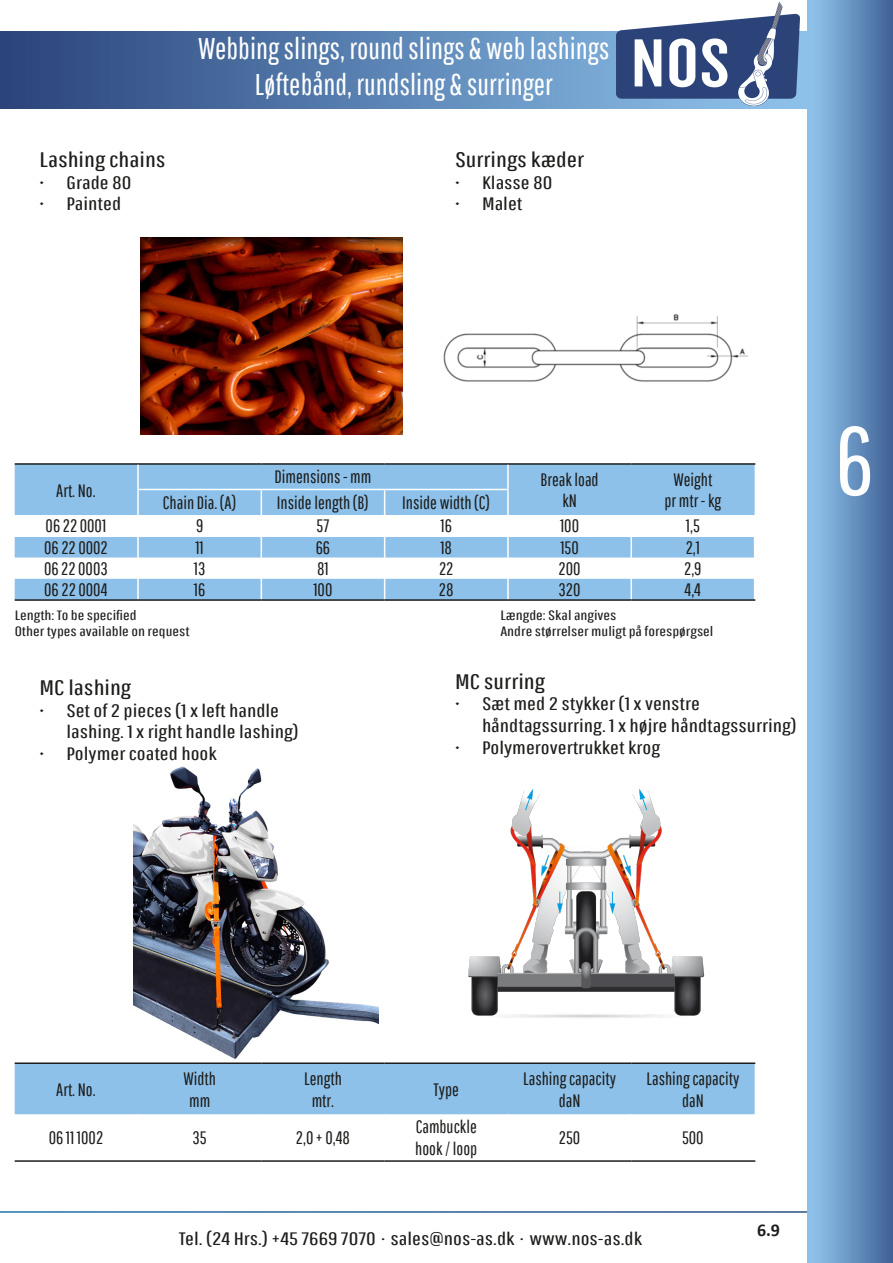
<style>
.page{position:relative;width:893px;height:1263px;background:#fff}
.page>*{position:absolute;margin:0;border:0;box-sizing:border-box;transform-origin:0 0}
.t1{font:96px "Pathway Gothic One";color:#fff}
.t2{font:30px/36px "Pathway Gothic One";color:#fff;text-align:center}
.t3{font:21px "Pathway Gothic One";color:#1d1d1b;scale:1.3 1}
.t4{font:18px/21.6px "Pathway Gothic One";color:#1d1d1b;text-align:center}
.t5{font:18px/21.6px "Pathway Gothic One";color:#1d1d1b;scale:1.3 1}
.t6{font:700 18px "Calibri";color:#1d1d1b}
.t7{font:13.5px/16.2px "Pathway Gothic One";color:#1d1d1b;scale:1.3 1}
.s1{font-family:"Minion Pro"}
</style>
<div class="page">
<div style="left:0;top:31px;width:808px;height:77px;background:linear-gradient(to right,#2a457c,#93c7ef)"></div>
<div style="left:808px;top:0;width:85px;height:1263px;background:linear-gradient(to right,#93c8f1,#406295)"></div>
<img style="left:617px;top:3px;width:182px;height:102px">
<img style="left:133px;top:766px;width:246px;height:293px">
<img style="left:443px;top:314px;width:305px;height:68px">
<hr style="left:15px;top:463px;width:123px;height:2px;background:#1d1d1b">
<hr style="left:138px;top:463px;width:123px;height:2px;background:#1d1d1b">
<hr style="left:261px;top:463px;width:124px;height:2px;background:#1d1d1b">
<hr style="left:385px;top:463px;width:123px;height:2px;background:#1d1d1b">
<hr style="left:508px;top:463px;width:123px;height:2px;background:#1d1d1b">
<hr style="left:631px;top:463px;width:124px;height:2px;background:#1d1d1b">
<hr style="left:15px;top:599px;width:123px;height:2px;background:#1d1d1b">
<hr style="left:138px;top:599px;width:123px;height:2px;background:#1d1d1b">
<hr style="left:261px;top:599px;width:124px;height:2px;background:#1d1d1b">
<hr style="left:385px;top:599px;width:123px;height:2px;background:#1d1d1b">
<hr style="left:508px;top:599px;width:123px;height:2px;background:#1d1d1b">
<hr style="left:631px;top:599px;width:124px;height:2px;background:#1d1d1b">
<svg style="left:15px;top:464px;width:740px;height:135px"></svg>
<hr style="left:507px;top:490px;width:2px;height:25px;background:#fff">
<div style="left:15px;top:1064px;width:740px;height:50px;background:#8dc1ea"></div>
<hr style="left:15px;top:1062px;width:123px;height:2px;background:#1d1d1b">
<hr style="left:138px;top:1062px;width:123px;height:2px;background:#1d1d1b">
<hr style="left:261px;top:1062px;width:124px;height:2px;background:#1d1d1b">
<hr style="left:385px;top:1062px;width:123px;height:2px;background:#1d1d1b">
<hr style="left:508px;top:1062px;width:123px;height:2px;background:#1d1d1b">
<hr style="left:631px;top:1062px;width:124px;height:2px;background:#1d1d1b">
<hr style="left:15px;top:1160px;width:123px;height:2px;background:#1d1d1b">
<hr style="left:138px;top:1160px;width:123px;height:2px;background:#1d1d1b">
<hr style="left:261px;top:1160px;width:124px;height:2px;background:#1d1d1b">
<hr style="left:385px;top:1160px;width:123px;height:2px;background:#1d1d1b">
<hr style="left:508px;top:1160px;width:123px;height:2px;background:#1d1d1b">
<hr style="left:631px;top:1160px;width:124px;height:2px;background:#1d1d1b">
<img style="left:468px;top:789px;width:237px;height:229px">
<div style="left:138px;top:235px;width:265px;height:200px;background:#1d1d1b;opacity:.75"></div>
<p class="t3" style="left:39px;top:147px;width:99px">Lashing chains</p>
<p class="t5" style="left:39px;top:171px;width:72px">• Grade 80</p>
<p class="t5" style="left:39px;top:193px;width:64px">• Painted</p>
<h2 class="t2" style="left:198px;top:30px;width:413px">Webbing slings, round slings &amp; web lashings<br>Løftebånd, rundsling &amp; surringer</h2>
<p class="t3" style="left:455px;top:147px;width:101px">Surrings kæder</p>
<p class="t5" style="left:455px;top:171px;width:77px">• Klasse 80</p>
<p class="t5" style="left:455px;top:193px;width:53px">• Malet</p>
<p class="t4" style="left:56px;top:479px;width:41px">Art. No.</p>
<p class="t4" style="left:275px;top:466px;width:98px">Dimensions - mm</p>
<p class="t4" style="left:540px;top:468px;width:60px">Break load kN</p>
<p class="t4" style="left:673px;top:468px;width:40px">Weight</p>
<p class="t4" style="left:163px;top:492px;width:75px">Chain Dia. (A)</p>
<p class="t4" style="left:277px;top:492px;width:94px">Inside length (B)</p>
<p class="t4" style="left:402px;top:492px;width:90px">Inside width (C)</p>
<p class="t4" style="left:665px;top:490px;width:58px">pr mtr - kg</p>
<p class="t4" style="left:46px;top:514px;width:62px">06 22 0001</p>
<p class="t4" style="left:196px;top:514px;width:9px">9</p>
<p class="t4" style="left:317px;top:514px;width:14px">57</p>
<p class="t4" style="left:440px;top:514px;width:13px">16</p>
<p class="t4" style="left:560px;top:514px;width:21px">100</p>
<p class="t4" style="left:686px;top:514px;width:15px">1,5</p>
<p class="t4" style="left:44px;top:536px;width:65px">06 22 0002</p>
<p class="t4" style="left:195px;top:536px;width:10px">11</p>
<p class="t4" style="left:316px;top:536px;width:16px">66</p>
<p class="t4" style="left:440px;top:536px;width:13px">18</p>
<p class="t4" style="left:560px;top:536px;width:20px">150</p>
<p class="t4" style="left:686px;top:536px;width:16px">2,1</p>
<p class="t4" style="left:44px;top:557px;width:65px">06 22 0003</p>
<p class="t4" style="left:194px;top:557px;width:13px">13</p>
<p class="t4" style="left:317px;top:557px;width:13px">81</p>
<p class="t4" style="left:439px;top:557px;width:16px">22</p>
<p class="t4" style="left:558px;top:557px;width:23px">200</p>
<p class="t4" style="left:684px;top:557px;width:19px">2,9</p>
<p class="t4" style="left:44px;top:578px;width:65px">06 22 0004</p>
<p class="t4" style="left:194px;top:578px;width:13px">16</p>
<p class="t4" style="left:313px;top:578px;width:21px">100</p>
<p class="t4" style="left:439px;top:578px;width:16px">28</p>
<p class="t4" style="left:558px;top:578px;width:23px">320</p>
<p class="t4" style="left:684px;top:578px;width:18px">4,4</p>
<p class="t7" style="left:15px;top:607px;width:136px">Length: To be specified<br>Other types available on request</p>
<p class="t7" style="left:500px;top:607px;width:165px">Længde: Skal angives<br>Andre størrelser muligt på forespørgsel</p>
<p class="t3" style="left:39px;top:675px;width:72px">MC lashing</p>
<p class="t5" style="left:66px;top:699px;width:180px;text-indent:-27px">• Set of 2 pieces (1 x left handle lashing. 1 x right handle lashing)</p>
<p class="t5" style="left:39px;top:742px;width:138px">• Polymer coated hook</p>
<p class="t3" style="left:455px;top:669px;width:71px">MC surring</p>
<p class="t5" style="left:482px;top:693px;width:244px;text-indent:-27px">• Sæt med 2 stykker (1 x venstre håndtagssurring. 1 x højre håndtagssurring)</p>
<p class="t5" style="left:455px;top:736px;width:159px">• Polymerovertrukket krog</p>
<h1 class="t1" style="left:835px;top:403px;width:40px">6</h1>
<p class="t4" style="left:56px;top:1078px;width:41px">Art. No.</p>
<p class="t4" style="left:183px;top:1067px;width:34px">Width mm</p>
<p class="t4" style="left:304px;top:1067px;width:39px">Length mtr.</p>
<p class="t4" style="left:433px;top:1078px;width:27px">Type</p>
<p class="t4" style="left:523px;top:1067px;width:94px">Lashing capacity daN</p>
<p class="t4" style="left:646px;top:1067px;width:94px">Lashing capacity daN</p>
<p class="t4" style="left:49px;top:1126px;width:56px">06 11 1002</p>
<p class="t4" style="left:193px;top:1126px;width:16px">35</p>
<p class="t4" style="left:296px;top:1126px;width:56px">2,0 + 0,48</p>
<p class="t4" style="left:415px;top:1115px;width:63px;text-align:left">Cambuckle hook / loop</p>
<p class="t4" style="left:559px;top:1126px;width:23px">250</p>
<p class="t4" style="left:682px;top:1126px;width:23px">500</p>
<p class="t5" style="left:179px;top:1227px;width:358px">Tel. (24 Hrs.) +45 7669 7070 <span class="s1">.</span> sales@nos-as.dk <span class="s1">.</span> www.nos-as.dk</p>
<p class="t6" style="left:757px;top:1217px;width:25px">6.9</p>
</div>
